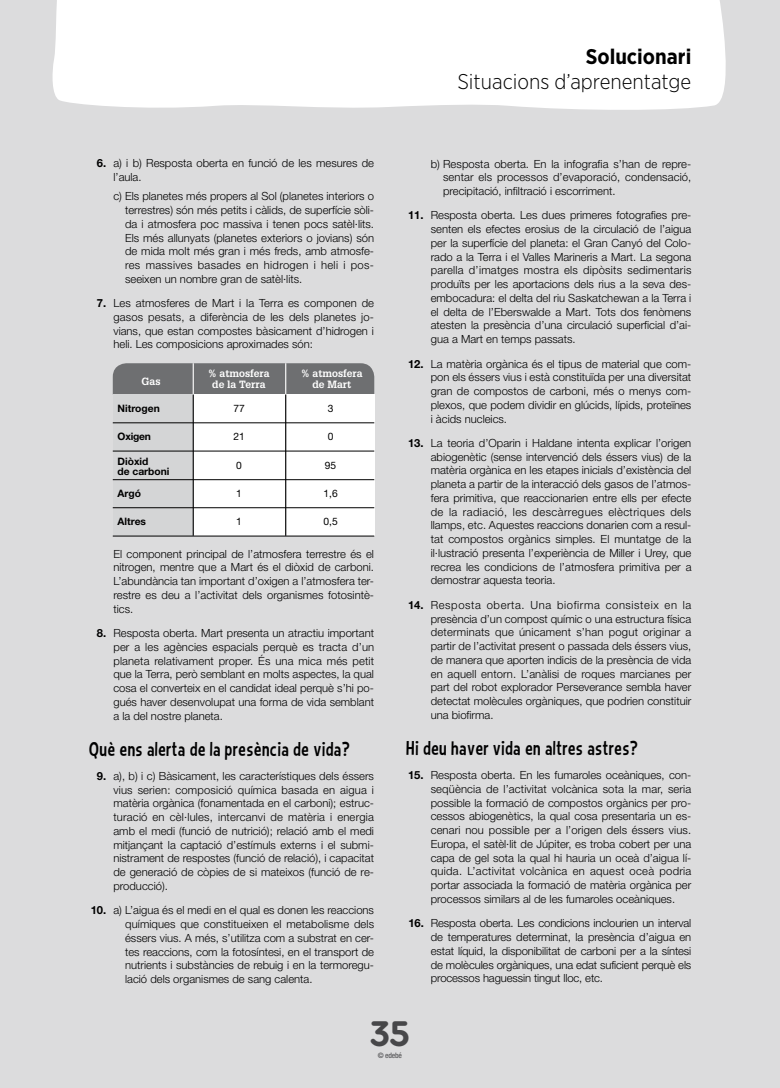
<style>
.page{position:relative;width:780px;height:1088px;background:#dcdcdd}
.page>*{position:absolute;margin:0;border:0;box-sizing:border-box;transform-origin:0 0}
.t1{font:700 37.5px "Cera Round Pro";color:#474749}
.t2{font:300 21.25px "Gotham Narrow";color:#000}
.t3{font:700 21.25px "Gotham Narrow";color:#000}
.t4{font:20px "Bimbo JVE";letter-spacing:-.01em;color:#000}
.t5{font:300 11.25px/13.8px "Helvetica Neue LT Std";color:#000;text-align:justify}
.t6{font:700 10.25px/10px "Helvetica Neue LT Std";color:#000}
.t7{font:700 10.25px/11.4px "Glypha LT Std";color:#fff;text-align:center}
.t8{font:10.25px "Helvetica Neue LT Std";color:#000}
.t9{font:500 condensed 7.5px "Helvetica Neue LT Std";letter-spacing:-.03em;color:#5b5b5d}
.s1{font-weight:700}
</style>
<div class="page">
<div style="left:52px;top:0;width:674px;height:110px;background:#fff"></div>
<div style="left:113px;top:363px;width:261px;height:31px;background:#6e6f71"></div>
<div style="left:113px;top:394px;width:79px;height:28px;background:#d4d5d6"></div>
<div style="left:193px;top:394px;width:92px;height:28px;background:#fff"></div>
<div style="left:286px;top:394px;width:89px;height:28px;background:#fff"></div>
<div style="left:113px;top:423px;width:79px;height:28px;background:#d4d5d6"></div>
<div style="left:193px;top:423px;width:92px;height:28px;background:#fff"></div>
<div style="left:286px;top:423px;width:89px;height:28px;background:#fff"></div>
<div style="left:113px;top:451px;width:80px;height:30px;background:#d4d5d6"></div>
<div style="left:113px;top:479px;width:79px;height:28px;background:#d4d5d6"></div>
<div style="left:113px;top:507px;width:79px;height:28px;background:#d4d5d6"></div>
<div style="left:193px;top:451px;width:92px;height:28px;background:#fff"></div>
<div style="left:286px;top:451px;width:89px;height:28px;background:#fff"></div>
<div style="left:193px;top:479px;width:92px;height:28px;background:#fff"></div>
<div style="left:193px;top:508px;width:92px;height:28px;background:#fff"></div>
<div style="left:286px;top:479px;width:89px;height:28px;background:#fff"></div>
<div style="left:286px;top:508px;width:89px;height:28px;background:#fff"></div>
<hr style="left:193px;top:363px;width:1px;height:32px;background:#fff">
<hr style="left:285px;top:363px;width:1px;height:32px;background:#fff">
<hr style="left:193px;top:394px;width:1px;height:142px;background:#000">
<hr style="left:285px;top:394px;width:1px;height:142px;background:#000">
<hr style="left:113px;top:422px;width:261px;height:1px;background:#000">
<hr style="left:113px;top:451px;width:261px;height:1px;background:#000">
<hr style="left:113px;top:479px;width:261px;height:1px;background:#000">
<hr style="left:113px;top:507px;width:261px;height:1px;background:#000">
<hr style="left:113px;top:536px;width:261px;height:1px;background:#000">
<p class="t5" style="left:113px;top:156px;width:262px;text-indent:-16px"><span class="s1">6.</span> a) i b) Resposta oberta en funció de les mesures de l’aula.</p>
<p class="t5" style="left:125px;top:189px;width:250px;text-indent:-12px">c) Els planetes més propers al Sol (planetes interiors o terrestres) són més petits i càlids, de superfície sòli&shy;da i atmosfera poc massiva i tenen pocs satèl·lits.<br>Els més allunyats (planetes exteriors o jovians) són de mida molt més gran i més freds, amb atmosfe&shy;res massives basades en hidrogen i heli i pos&shy;seeixen un nombre gran de satèl·lits.</p>
<p class="t5" style="left:113px;top:296px;width:262px;text-indent:-16px"><span class="s1">7.</span> Les atmosferes de Mart i la Terra es componen de gasos pesats, a diferència de les dels planetes jo&shy;vians, que estan compostes bàsicament d’hidrogen i heli. Les composicions aproximades són:</p>
<p class="t7" style="left:141px;top:375px;width:20px">Gas</p>
<p class="t7" style="left:208px;top:367px;width:63px">% atmosfera de la Terra</p>
<p class="t7" style="left:301px;top:367px;width:63px">% atmosfera de Mart</p>
<p class="t6" style="left:118px;top:403px;width:44px">Nitrogen</p>
<p class="t8" style="left:233px;top:402px;width:13px">77</p>
<p class="t8" style="left:328px;top:402px;width:7px">3</p>
<p class="t6" style="left:118px;top:431px;width:35px">Oxigen</p>
<p class="t8" style="left:233px;top:431px;width:13px">21</p>
<p class="t8" style="left:328px;top:431px;width:7px">0</p>
<p class="t6" style="left:118px;top:456px;width:53px">Diòxid<br>de carboni</p>
<p class="t6" style="left:118px;top:488px;width:25px">Argó</p>
<p class="t6" style="left:118px;top:516px;width:30px">Altres</p>
<p class="t8" style="left:236px;top:459px;width:7px">0</p>
<p class="t8" style="left:325px;top:459px;width:13px">95</p>
<p class="t8" style="left:236px;top:487px;width:7px">1</p>
<p class="t8" style="left:236px;top:516px;width:7px">1</p>
<p class="t8" style="left:323px;top:487px;width:16px">1,6</p>
<p class="t8" style="left:323px;top:516px;width:16px">0,5</p>
<p class="t5" style="left:113px;top:546px;width:262px">El component principal de l’atmosfera terrestre és el nitrogen, mentre que a Mart és el diòxid de carboni.<br>L’abundància tan important d’oxigen a l’atmosfera ter&shy;restre es deu a l’activitat dels organismes fotosintè&shy;tics.</p>
<p class="t5" style="left:113px;top:626px;width:262px;text-indent:-16px"><span class="s1">8.</span> Resposta oberta. Mart presenta un atractiu important per a les agències espacials perquè es tracta d’un planeta relativament proper. És una mica més petit que la Terra, però semblant en molts aspectes, la qual cosa el converteix en el candidat ideal perquè s’hi po&shy;gués haver desenvolupat una forma de vida semblant a la del nostre planeta.</p>
<h3 class="t4" style="left:89px;top:737px;width:263px">Què ens alerta de la presència de vida?</h3>
<p class="t5" style="left:113px;top:769px;width:262px;text-indent:-16px"><span class="s1">9.</span> a), b) i c) Bàsicament, les característiques dels éssers vius serien: composició química basada en aigua i matèria orgànica (fonamentada en el carboni); estruc&shy;turació en cèl·lules, intercanvi de matèria i energia amb el medi (funció de nutrició); relació amb el medi mitjançant la captació d’estímuls externs i el submi&shy;nistrament de respostes (funció de relació), i capacitat de generació de còpies de si mateixos (funció de re&shy;producció).</p>
<p class="t5" style="left:125px;top:903px;width:250px;text-indent:-34px"><span class="s1">10.</span> a) L’aigua és el medi en el qual es donen les reaccions químiques que constitueixen el metabolisme dels éssers vius. A més, s’utilitza com a substrat en cer&shy;tes reaccions, com la fotosíntesi, en el transport de nutrients i substàncies de rebuig i en la termoregu&shy;lació dels organismes de sang calenta.</p>
<h2 class="t3" style="left:585px;top:43px;width:107px">Solucionari</h2>
<h2 class="t2" style="left:457px;top:69px;width:235px">Situacions d’aprenentatge</h2>
<p class="t5" style="left:443px;top:156px;width:250px;text-indent:-12px">b) Resposta oberta. En la infografia s’han de repre&shy;sentar els processos d’evaporació, condensació, precipitació, infiltració i escorriment.</p>
<p class="t5" style="left:431px;top:208px;width:262px;text-indent:-23px"><span class="s1">11.</span> Resposta oberta. Les dues primeres fotografies pre&shy;senten els efectes erosius de la circulació de l’aigua per la superfície del planeta: el Gran Canyó del Colo&shy;rado a la Terra i el Valles Marineris a Mart. La segona parella d’imatges mostra els dipòsits sedimentaris produïts per les aportacions dels rius a la seva des&shy;embocadura: el delta del riu Saskatchewan a la Terra i el delta de l’Eberswalde a Mart. Tots dos fenòmens atesten la presència d’una circulació superficial d’ai&shy;gua a Mart en temps passats.</p>
<p class="t5" style="left:431px;top:356px;width:262px;text-indent:-23px"><span class="s1">12.</span> La matèria orgànica és el tipus de material que com&shy;pon els éssers vius i està constituïda per una diversitat gran de compostos de carboni, més o menys com&shy;plexos, que podem dividir en glúcids, lípids, proteïnes i àcids nucleics.</p>
<p class="t5" style="left:431px;top:436px;width:262px;text-indent:-23px"><span class="s1">13.</span> La teoria d’Oparin i Haldane intenta explicar l’origen abiogenètic (sense intervenció dels éssers vius) de la matèria orgànica en les etapes inicials d’existència del planeta a partir de la interacció dels gasos de l’atmos&shy;fera primitiva, que reaccionarien entre ells per efecte de la radiació, les descàrregues elèctriques dels llamps, etc. Aquestes reaccions donarien com a resul&shy;tat compostos orgànics simples. El muntatge de la il·lustració presenta l’experiència de Miller i Urey, que recrea les condicions de l’atmosfera primitiva per a demostrar aquesta teoria.</p>
<p class="t5" style="left:431px;top:598px;width:262px;text-indent:-23px"><span class="s1">14.</span> Resposta oberta. Una biofirma consisteix en la presència d’un compost químic o una estructura física determinats que únicament s’han pogut originar a partir de l’activitat present o passada dels éssers vius, de manera que aporten indicis de la presència de vida en aquell entorn. L’anàlisi de roques marcianes per part del robot explorador Perseverance sembla haver detectat molècules orgàniques, que podrien constituir una biofirma.</p>
<h3 class="t4" style="left:406px;top:737px;width:234px">Hi deu haver vida en altres astres?</h3>
<p class="t5" style="left:431px;top:768px;width:262px;text-indent:-23px"><span class="s1">15.</span> Resposta oberta. En les fumaroles oceàniques, con&shy;seqüència de l’activitat volcànica sota la mar, seria possible la formació de compostos orgànics per pro&shy;cessos abiogenètics, la qual cosa presentaria un es&shy;cenari nou possible per a l’origen dels éssers vius.<br>Europa, el satèl·lit de Júpiter, es troba cobert per una capa de gel sota la qual hi hauria un oceà d’aigua lí&shy;quida. L’activitat volcànica en aquest oceà podria portar associada la formació de matèria orgànica per processos similars al de les fumaroles oceàniques.</p>
<p class="t5" style="left:431px;top:916px;width:262px;text-indent:-22px"><span class="s1">16.</span> Resposta oberta. Les condicions inclourien un interval de temperatures determinat, la presència d’aigua en estat líquid, la disponibilitat de carboni per a la síntesi de molècules orgàniques, una edat suficient perquè els processos haguessin tingut lloc, etc.</p>
<h1 class="t1" style="left:369px;top:1008px;width:42px">35</h1>
<p class="t9" style="left:378px;top:1051px;width:26px">© edebé</p>
</div>
